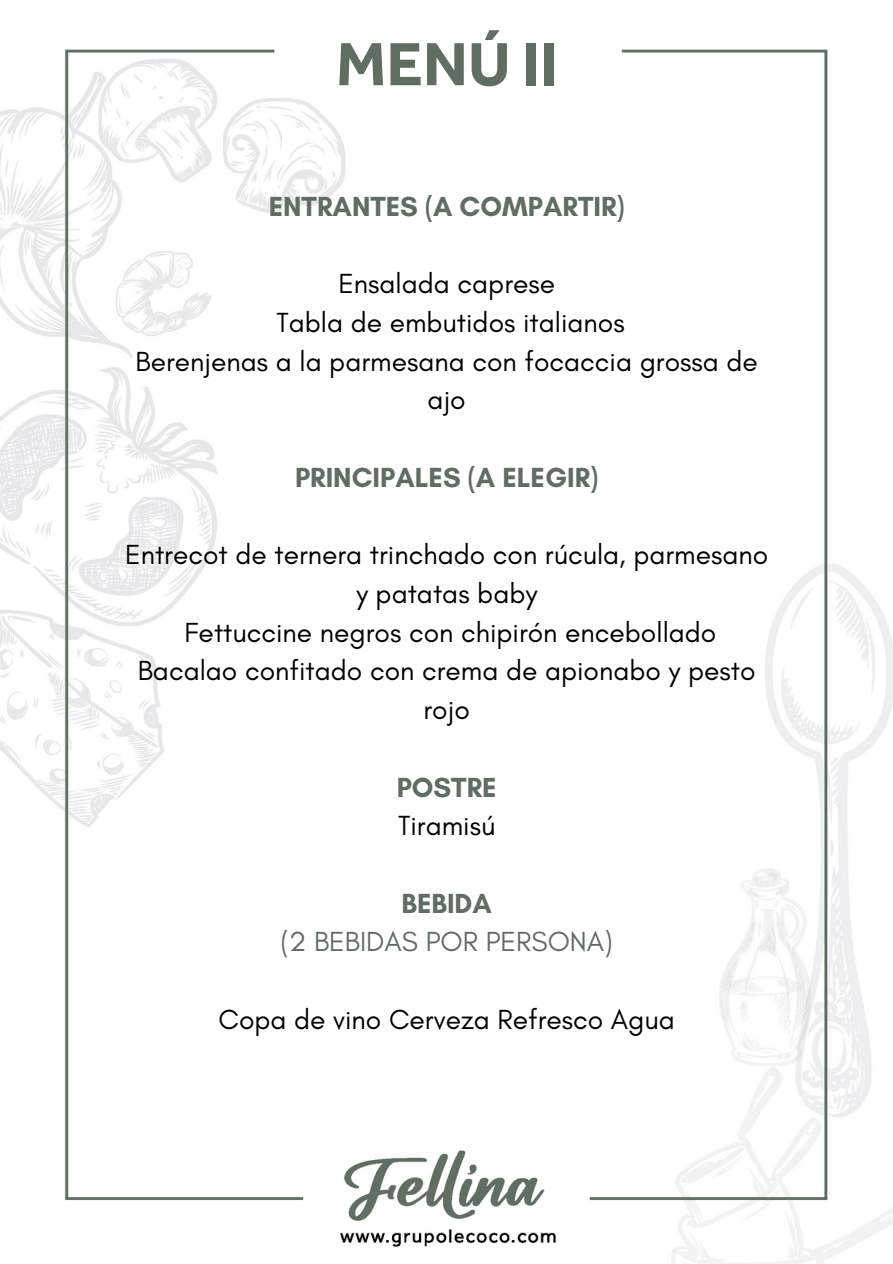
<style>
.page{position:relative;width:893px;height:1264px;background:#fff}
.page>*{position:absolute;margin:0;border:0;box-sizing:border-box;transform-origin:0 0}
.t1{font:700 63px "Effra";color:#606d61}
.t2{font:28.2px/38.7px "Glacial Indifference";color:#000;text-align:center}
.t3{font:700 28.2px "Glacial Indifference";color:#606d61}
.t4{font:28.2px "Glacial Indifference";color:#606d61}
</style>
<div class="page">
<img style="left:0;top:49px;width:892px;height:1214px">
<p class="t1" style="left:336px;top:25px;width:223px">MENÚ II</p>
<p class="t3" style="left:269px;top:189px;width:357px">ENTRANTES (A COMPARTIR)</p>
<p class="t2" style="left:338px;top:264px;width:218px">Ensalada caprese</p>
<p class="t2" style="left:276px;top:303px;width:350px">Tabla de embutidos italianos</p>
<p class="t2" style="left:136px;top:341px;width:623px">Berenjenas a la parmesana con focaccia grossa de ajo</p>
<p class="t3" style="left:295px;top:460px;width:305px">PRINCIPALES (A ELEGIR)</p>
<p class="t2" style="left:125px;top:535px;width:644px">Entrecot de ternera trinchado con rúcula, parmesano y patatas baby</p>
<p class="t2" style="left:184px;top:612px;width:533px">Fettuccine negros con chipirón encebollado</p>
<p class="t2" style="left:138px;top:651px;width:619px">Bacalao confitado con crema de apionabo y pesto rojo</p>
<p class="t3" style="left:396px;top:769px;width:101px">POSTRE</p>
<p class="t2" style="left:398px;top:806px;width:90px">Tiramisú</p>
<p class="t3" style="left:401px;top:885px;width:92px">BEBIDA</p>
<p class="t4" style="left:280px;top:924px;width:334px">(2 BEBIDAS POR PERSONA)</p>
<p class="t2" style="left:218px;top:999px;width:458px">Copa de vino Cerveza Refresco Agua</p>
</div>
